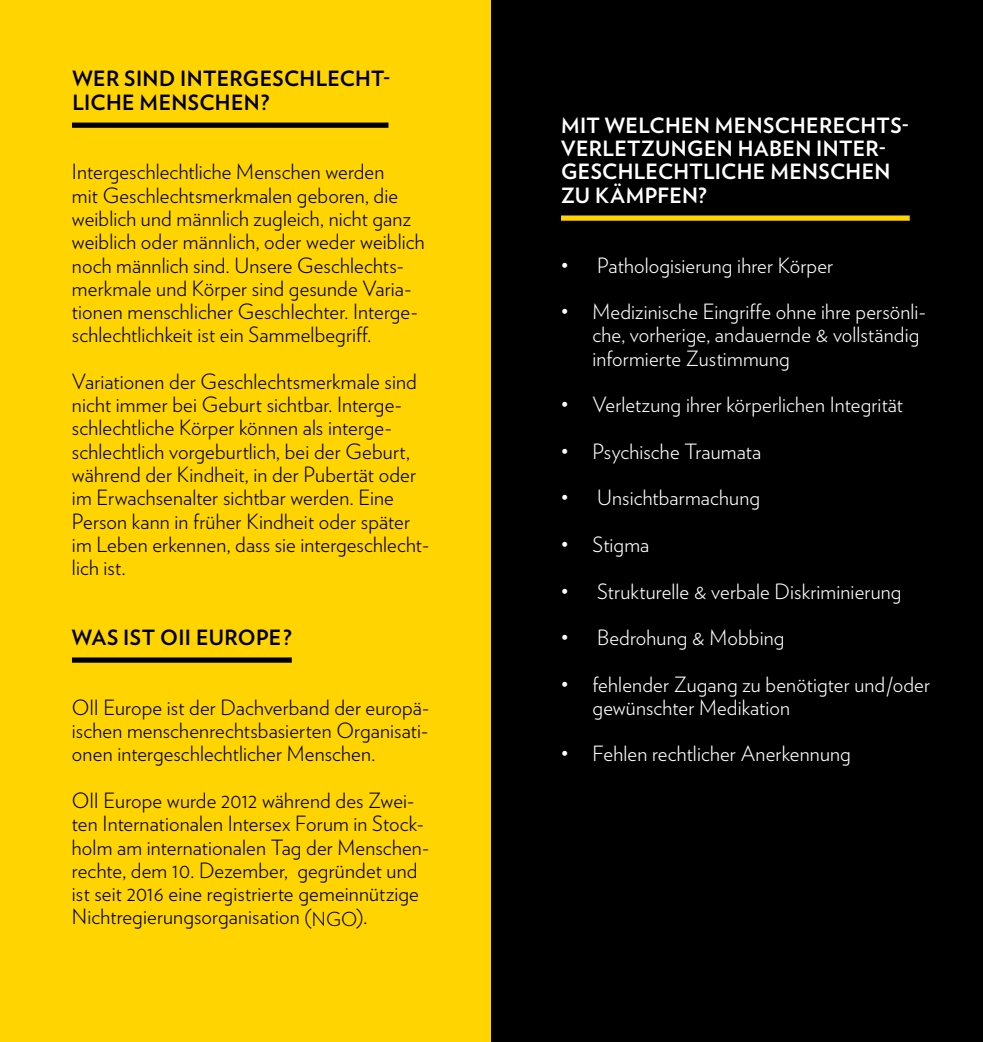
<style>
.page{position:relative;width:983px;height:1042px;background:#fff}
.page>*{position:absolute;margin:0;border:0;box-sizing:border-box;transform-origin:0 0}
.t1{font:300 21px/23.3px "Verlag";letter-spacing:.005em;color:#000}
.t2{font:300 21px/23.3px "Verlag";letter-spacing:.005em;color:#fff}
.t3{font:700 21px/23.3px "Verlag";letter-spacing:.015em;color:#fff}
.t4{font:700 21px/23.3px "Verlag";letter-spacing:.015em;color:#000}
</style>
<div class="page">
<div style="left:0;top:0;width:496px;height:1042px;background:#ffd400"></div>
<div style="left:491px;top:0;width:491px;height:1042px;background:#000"></div>
<div style="left:72px;top:123px;width:316px;height:5px;background:#000"></div>
<div style="left:72px;top:657px;width:220px;height:6px;background:#000"></div>
<div style="left:561px;top:215px;width:348px;height:6px;background:#ffd400"></div>
<p class="t4" style="left:72px;top:66px;width:319px">WER SIND INTERGESCHLECHT-<br>LICHE MENSCHEN?</p>
<p class="t1" style="left:72px;top:159px;width:354px">Intergeschlechtliche Menschen werden<br>mit Geschlechtsmerkmalen geboren, die weiblich und männlich zugleich, nicht ganz weiblich oder männlich, oder weder weiblich noch männlich sind. Unsere Geschlechts&shy;merkmale und Körper sind gesunde Varia&shy;tionen menschlicher Geschlechter. Interge&shy;schlechtlichkeit ist ein Sammelbegriff.</p>
<p class="t1" style="left:72px;top:368px;width:359px">Variationen der Geschlechtsmerkmale sind nicht immer bei Geburt sichtbar. Interge&shy;schlechtliche Körper können als interge&shy;schlechtlich vorgeburtlich, bei der Geburt, während der Kindheit, in der Pubertät oder im Erwachsenalter sichtbar werden. Eine Person kann in früher Kindheit oder später im Leben erkennen, dass sie intergeschlecht&shy;lich ist.</p>
<p class="t4" style="left:72px;top:625px;width:221px">WAS IST OII EUROPE?</p>
<p class="t1" style="left:72px;top:694px;width:359px;text-align:justify">OlI Europe ist der Dachverband der europä&shy;ischen menschenrechtsbasierten Organisati&shy;onen intergeschlechtlicher Menschen.</p>
<p class="t1" style="left:72px;top:787px;width:359px">OlI Europe wurde 2012 während des Zwei&shy;ten Internationalen Intersex Forum in Stock&shy;holm am internationalen Tag der Menschen&shy;rechte, dem 10. Dezember, gegründet und ist seit 2016 eine registrierte gemeinnützige Nichtregierungsorganisation (<sub>NGO</sub>).</p>
<p class="t3" style="left:561px;top:113px;width:349px">MIT WELCHEN MENSCHERECHTS-<br>VERLETZUNGEN HABEN INTER-<br>GESCHLECHTLICHE MENSCHEN<br>ZU KÄMPFEN?</p>
<p class="t2" style="left:561px;top:252px;width:274px">• Pathologisierung ihrer Körper</p>
<p class="t2" style="left:592px;top:299px;width:335px;text-indent:-32px">• Medizinische Eingriffe ohne ihre persönli&shy;che, vorherige, andauernde &amp; vollständig informierte Zustimmung</p>
<p class="t2" style="left:561px;top:392px;width:343px">• Verletzung ihrer körperlichen Integrität</p>
<p class="t2" style="left:561px;top:438px;width:202px">• Psychische Traumata</p>
<p class="t2" style="left:561px;top:485px;width:200px">• Unsichtbarmachung</p>
<p class="t2" style="left:561px;top:531px;width:90px">• Stigma</p>
<p class="t2" style="left:561px;top:578px;width:342px">• Strukturelle &amp; verbale Diskriminierung</p>
<p class="t2" style="left:561px;top:625px;width:225px">• Bedrohung &amp; Mobbing</p>
<p class="t2" style="left:592px;top:671px;width:339px;text-indent:-32px">• fehlender Zugang zu benötigter und/oder gewünschter Medikation</p>
<p class="t2" style="left:561px;top:741px;width:291px">• Fehlen rechtlicher Anerkennung</p>
</div>
